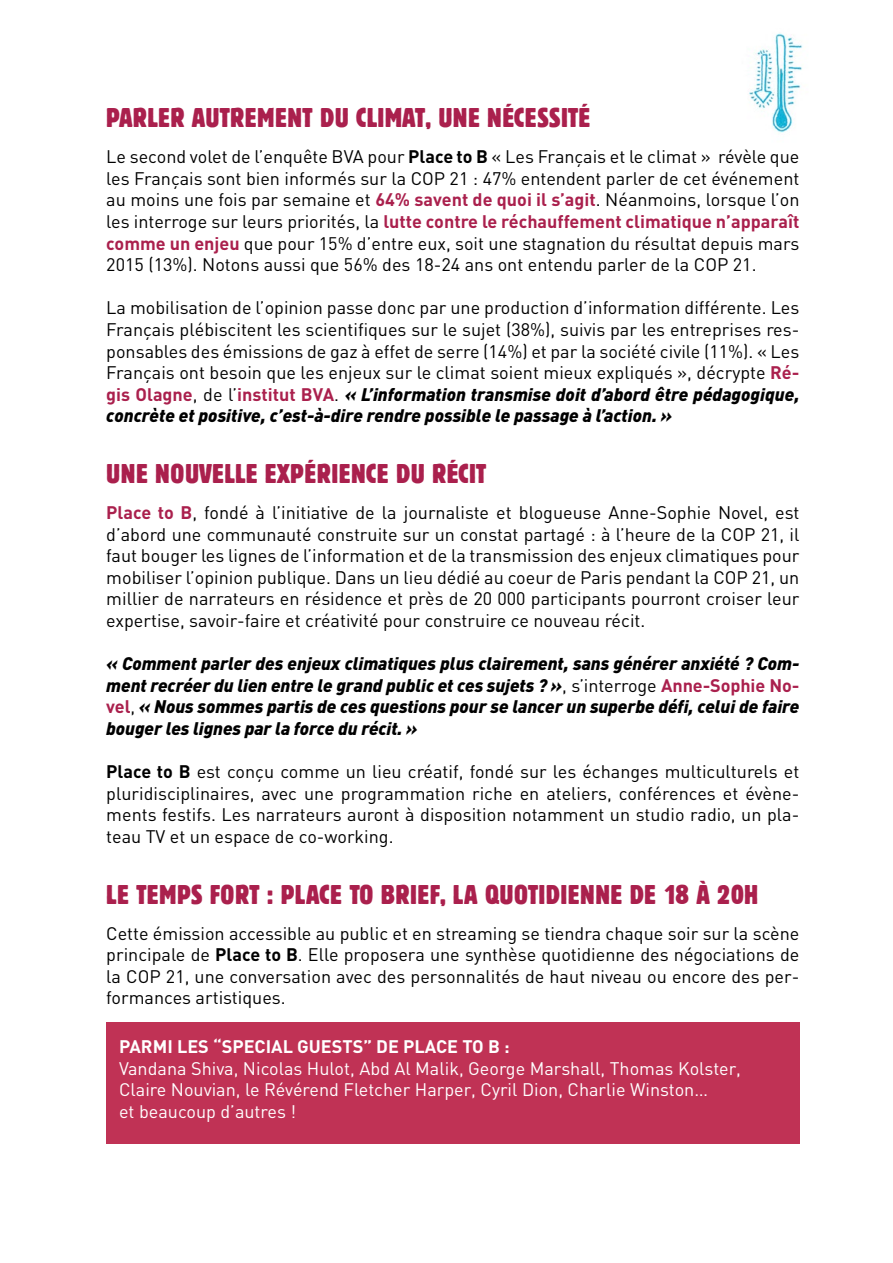
<style>
.page{position:relative;width:893px;height:1263px;background:#fff}
.page>*{position:absolute;margin:0;border:0;box-sizing:border-box;transform-origin:0 0}
.t1{font:condensed 27px "Block BE";letter-spacing:.02em;color:#aa204d}
.t2{font:18px/21.6px "DIN";color:#000;text-align:justify}
.t3{font:italic 900 18px/21.6px "DIN";letter-spacing:-.005em;color:#000;text-align:justify}
.t4{font:18px/21.6px "DIN";color:#fff}
.t5{font:700 18px "DIN";color:#fff}
.s1{font-weight:700}
.s2{font-weight:700;color:#aa204d}
.s3{font-weight:900;font-style:italic}
.s4{font-weight:400;font-style:normal}
.s5{font-weight:700;font-style:normal;color:#aa204d}
</style>
<div class="page">
<div style="left:106px;top:1022px;width:693px;height:122px;background:#c03255"></div>
<img style="left:749px;top:33px;width:54px;height:100px">
<h1 class="t1" style="left:106px;top:102px;width:485px">PARLER AUTREMENT DU CLIMAT, UNE NÉCESSITÉ</h1>
<p class="t2" style="left:106px;top:146px;width:695px">Le second volet de l’enquête BVA pour <span class="s1">Place to B</span> « Les Français et le climat » révèle que les Français sont bien informés sur la COP 21 : 47% entendent parler de cet événement au moins une fois par semaine et <span class="s2">64% savent de quoi il s’agit</span>. Néanmoins, lorsque l’on les interroge sur leurs priorités, la <span class="s2">lutte contre le réchauffement climatique n’apparaît comme un enjeu</span> que pour 15% d’entre eux, soit une stagnation du résultat depuis mars 2015 (13%). Notons aussi que 56% des 18-24 ans ont entendu parler de la COP 21.</p>
<p class="t2" style="left:106px;top:297px;width:695px">La mobilisation de l’opinion passe donc par une production d’information différente. Les Français plébiscitent les scientifiques sur le sujet (38%), suivis par les entreprises res&shy;ponsables des émissions de gaz à effet de serre (14%) et par la société civile (11%). « Les Français ont besoin que les enjeux sur le climat soient mieux expliqués », décrypte <span class="s2">Ré&shy;gis Olagne</span>, de l’<span class="s2">institut BVA</span>. <span class="s3">« L’information transmise doit d’abord être pédagogique, concrète et positive, c’est-à-dire rendre possible le passage à l’action. »</span></p>
<h1 class="t1" style="left:106px;top:458px;width:382px">UNE NOUVELLE EXPÉRIENCE DU RÉCIT</h1>
<p class="t2" style="left:106px;top:501px;width:695px"><span class="s2">Place to B</span>, fondé à l’initiative de la journaliste et blogueuse Anne-Sophie Novel, est d’abord une communauté construite sur un constat partagé : à l’heure de la COP 21, il faut bouger les lignes de l’information et de la transmission des enjeux climatiques pour mobiliser l’opinion publique. Dans un lieu dédié au coeur de Paris pendant la COP 21, un millier de narrateurs en résidence et près de 20 000 participants pourront croiser leur expertise, savoir-faire et créativité pour construire ce nouveau récit.</p>
<p class="t3" style="left:106px;top:652px;width:695px">« Comment parler des enjeux climatiques plus clairement, sans générer anxiété ? Com&shy;ment recréer du lien entre le grand public et ces sujets ? »<span class="s4">, s’interroge</span> <span class="s5">Anne-Sophie N o&shy;vel</span><span class="s4">,</span> « Nous sommes partis de ces questions pour se lancer un superbe défi, celui de faire bouger les lignes par la force du récit. »</p>
<p class="t2" style="left:106px;top:761px;width:695px"><span class="s1">Place to B</span> est conçu comme un lieu créatif, fondé sur les échanges multiculturels et pluridisciplinaires, avec une programmation riche en ateliers, conférences et évène&shy;ments festifs. Les narrateurs auront à disposition notamment un studio radio, un pla&shy;teau TV et un espace de co-working.</p>
<h1 class="t1" style="left:106px;top:878px;width:653px">LE TEMPS FORT : PLACE TO BRIEF, LA QUOTIDIENNE DE 18 À 20H</h1>
<p class="t2" style="left:106px;top:922px;width:695px">Cette émission accessible au public et en streaming se tiendra chaque soir sur la scène principale de <span class="s1">Place to B</span>. Elle proposera une synthèse quotidienne des négociations de la COP 21, une conversation avec des personnalités de haut niveau ou encore des per&shy;formances artistiques.</p>
<p class="t5" style="left:119px;top:1035px;width:392px">Parmi les “special guests” de Place to B :</p>
<p class="t4" style="left:119px;top:1057px;width:623px">Vandana Shiva, Nicolas Hulot, Abd Al Malik, George Marshall, Thomas Kolster,<br>Claire Nouvian, le Révérend Fletcher Harper, Cyril Dion, Charlie Winston…<br>et beaucoup d’autres !</p>
</div>
